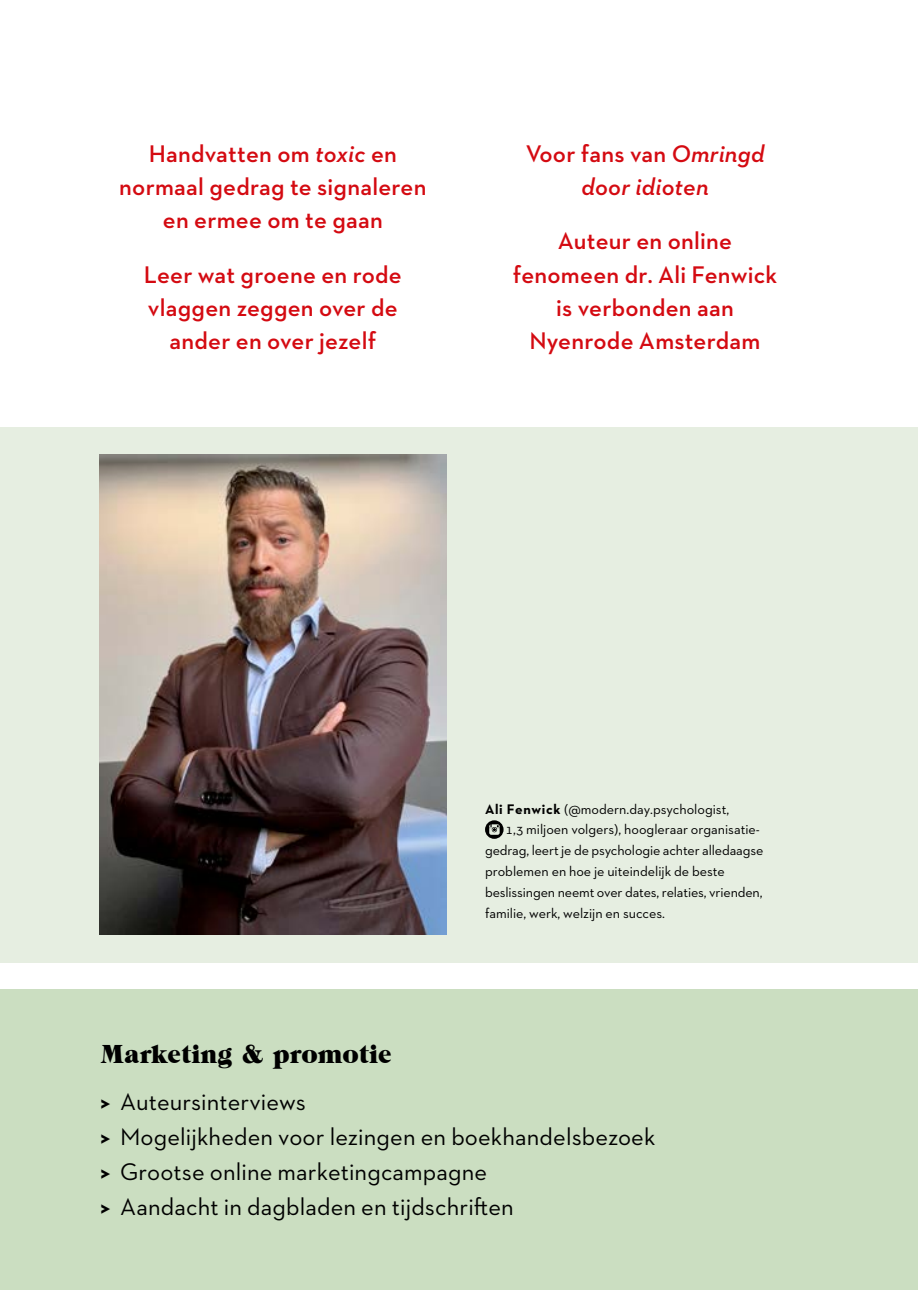
<style>
.page{position:relative;width:918px;height:1290px;background:#fff}
.page>*{position:absolute;margin:0;border:0;box-sizing:border-box;transform-origin:0 0}
.t1{font:26.25px "Grouch IT Cby BT";letter-spacing:.005em;color:#000}
.t2{font:600 24.5px/33.2px "Neutraface 2 Text";letter-spacing:.01em;color:#d40a11;text-align:center}
.t3{font:24.5px/35px "Neutraface 2 Text";letter-spacing:.005em;color:#000}
.t4{font:italic 600 24.5px/33.2px "Neutraface 2 Text";letter-spacing:.01em;color:#d40a11;text-align:center}
.t5{font:14.17px "Neutraface 2 Text";letter-spacing:-.005em;color:#000}
.s1{font-style:italic}
.s2{font-style:normal}
.s3{font-weight:700}
</style>
<div class="page">
<div style="left:0;top:427px;width:918px;height:535px;background:#e6eee1"></div>
<img style="left:99px;top:455px;width:347px;height:479px">
<svg style="left:485px;top:820px;width:18px;height:19px"></svg>
<div style="left:0;top:989px;width:918px;height:301px;background:#cbdec1"></div>
<h2 class="t2" style="left:119px;top:137px;width:309px">Handvatten om <span class="s1">toxic</span> en normaal gedrag te signaleren en ermee om te gaan</h2>
<h2 class="t2" style="left:144px;top:257px;width:259px">Leer wat groene en rode vlaggen zeggen over de ander en over jezelf</h2>
<h2 class="t4" style="left:526px;top:137px;width:240px"><span class="s2">Voor fans van</span> Omringd door idioten</h2>
<h2 class="t2" style="left:513px;top:224px;width:266px">Auteur en online fenomeen dr. Ali Fenwick is verbonden aan<br>Nyenrode Amsterdam</h2>
<p class="t5" style="left:485px;top:800px;width:246px"><span class="s3">Ali Fenwick</span> (@modern.day.psychologist,</p>
<p class="t5" style="left:506px;top:821px;width:255px">1,3 miljoen volgers), hoogleraar organisatie-</p>
<p class="t5" style="left:485px;top:841px;width:280px">gedrag, leert je de psychologie achter alledaagse</p>
<p class="t5" style="left:485px;top:862px;width:241px">problemen en hoe je uiteindelijk de beste</p>
<p class="t5" style="left:485px;top:883px;width:279px">beslissingen neemt over dates, relaties, vrienden,</p>
<p class="t5" style="left:485px;top:904px;width:181px">familie, werk, welzijn en succes.</p>
<h1 class="t1" style="left:101px;top:1037px;width:292px">Marketing &amp; promotie</h1>
<h2 class="t3" style="left:99px;top:1083px;width:557px"><span class="s3">&gt;</span> Auteursinterviews<br><span class="s3">&gt;</span> Mogelijkheden voor lezingen en boekhandelsbezoek <span class="s3">&gt;</span> Grootse online marketingcampagne<br><span class="s3">&gt;</span> Aandacht in dagbladen en tijdschriften</h2>
</div>
